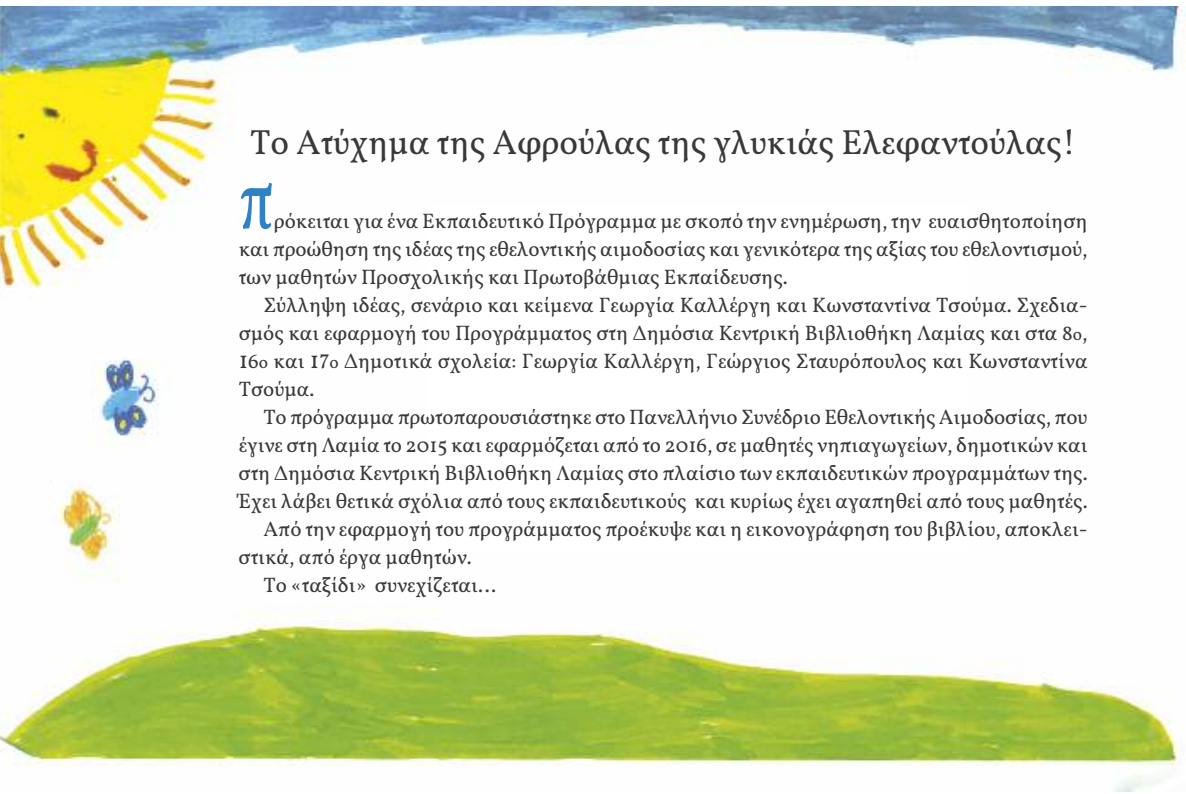
<style>
.page{position:relative;width:1186px;height:794px;background:#fff}
.page>*{position:absolute;margin:0;border:0;box-sizing:border-box;transform-origin:0 0}
.t1{font:87.5px "Vollkorn";color:#2f82c5;scale:.7 1}
.t2{font:35px "Vollkorn";color:#39383a}
.t3{font:21px/28px "Vollkorn";color:#39383a;text-align:justify}
.s1{font-size:17.5px}
.s2{font-size:24.5px}
</style>
<div class="page">
<img style="left:0;top:7px;width:1185px;height:784px">
<div style="left:427px;top:205px;width:542px;height:346px;background:#fff"></div>
<img style="left:49px;top:478px;width:70px;height:104px">
<img style="left:84px;top:345px;width:87px;height:104px">
<h2 class="t2" style="left:250px;top:116px;width:827px">Το Ατύχημα της Αφρούλας της γλυκιάς Ελεφαντούλας!</h2>
<h1 class="t1" style="left:239px;top:134px;width:52px">π</h1>
<p class="t3" style="left:239px;top:208px;width:850px;text-indent:35px">ρόκειται για ένα Εκπαιδευτικό Πρόγραμμα με σκοπό την ενημέρωση, την ευαισθητοποίηση και προώθηση της ιδέας της εθελοντικής αιμοδοσίας και γενικότερα της αξίας του εθελοντισμού, των μαθητών Προσχολικής και Πρωτοβάθμιας Εκπαίδευσης.</p>
<p class="t3" style="left:239px;top:292px;width:850px;text-indent:25px">Σύλληψη ιδέας, σενάριο και κείμενα Γεωργία Καλλέργη και Κωνσταντίνα Τσούμα. Σχεδια&shy;σμός και εφαρμογή του Προγράμματος στη Δημόσια Κεντρική Βιβλιοθήκη Λαμίας και στα 8<span class="s1">ο</span>, <span class="s2">1</span>6<span class="s1">ο</span> και <span class="s2">1</span>7<span class="s1">ο</span> Δημοτικά σχολεία: Γεωργία Καλλέργη, Γεώργιος Σταυρόπουλος και Κωνσταντίνα Τσούμα.</p>
<p class="t3" style="left:263px;top:404px;width:825px">Το πρόγραμμα πρωτοπαρουσιάστηκε στο Πανελλήνιο Συνέδριο Εθελοντικής Αιμοδοσίας, που</p>
<p class="t3" style="left:239px;top:432px;width:850px">έγινε στη Λαμία το 2015 και εφαρμόζεται από το 2016, σε μαθητές νηπιαγωγείων, δημοτικών και</p>
<p class="t3" style="left:239px;top:460px;width:850px">στη Δημόσια Κεντρική Βιβλιοθήκη Λαμίας στο πλαίσιο των εκπαιδευτικών προγραμμάτων της.</p>
<p class="t3" style="left:239px;top:488px;width:850px">Έχει λάβει θετικά σχόλια από τους εκπαιδευτικούς και κυρίως έχει αγαπηθεί από τους μαθητές.</p>
<p class="t3" style="left:263px;top:516px;width:825px">Από την εφαρμογή του προγράμματος προέκυψε και η εικονογράφηση του βιβλίου, αποκλει-</p>
<p class="t3" style="left:239px;top:544px;width:235px">στικά, από έργα μαθητών.</p>
<p class="t3" style="left:263px;top:572px;width:234px">Το «ταξίδι» συνεχίζεται…</p>
</div>
